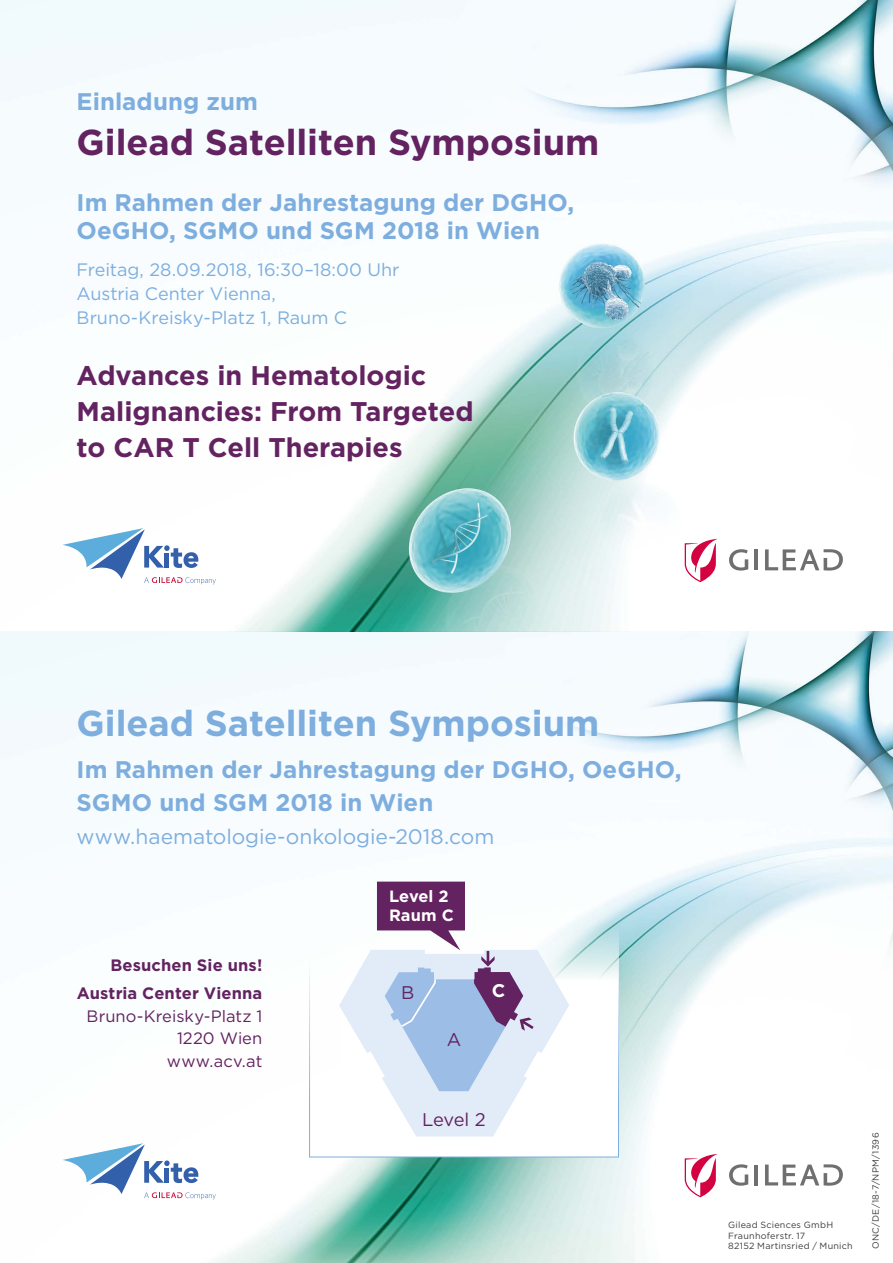
<style>
.page{position:relative;width:893px;height:1263px;background:#fff}
.page>*{position:absolute;margin:0;border:0;box-sizing:border-box;transform-origin:0 0}
.t1{font:700 36px "Gotham";color:#632260}
.t2{font:700 36px "Gotham";color:#7eaede}
.t3{font:700 27px/36px "Gotham";color:#632260}
.t4{font:700 24px/28.5px "Gotham";letter-spacing:.005em;color:#7eaede}
.t5{font:21px "Gotham";letter-spacing:-.005em;color:#7eaede}
.t6{font:18.3px "Gotham";letter-spacing:-.02em;color:#632260}
.t7{font:700 18.3px "Gotham";color:#fff}
.t8{font:18px/24px "Gotham";color:#7eaede}
.t9{font:16.5px/22.5px "Gotham";color:#632260;text-align:right}
.t10{font:700 16.5px/28px "Gotham";letter-spacing:.005em;color:#632260;text-align:right}
.t11{font:700 16.35px/18.9px "Gotham";letter-spacing:.005em;color:#fff}
.t12{font:9px/10.8px "Gotham";letter-spacing:.025em;color:#3c3c3b}
</style>
<div class="page">
<img style="left:0;top:0;width:893px;height:1263px">
<svg style="left:341px;top:915px;width:278px;height:240px"></svg>
<div style="left:309px;top:936px;width:310px;height:221px;border:1px solid #7eaede"></div>
<svg style="left:729px;top:549px;width:19px;height:21px"></svg>
<hr style="left:754px;top:549px;width:4px;height:21px;background:#706f6f">
<svg style="left:765px;top:549px;width:78px;height:21px"></svg>
<svg style="left:685px;top:539px;width:32px;height:43px"></svg>
<svg style="left:63px;top:528px;width:153px;height:56px"></svg>
<svg style="left:339px;top:882px;width:230px;height:254px"></svg>
<svg style="left:729px;top:1164px;width:19px;height:22px"></svg>
<hr style="left:754px;top:1164px;width:4px;height:21px;background:#706f6f">
<svg style="left:765px;top:1164px;width:78px;height:22px"></svg>
<svg style="left:685px;top:1154px;width:32px;height:43px"></svg>
<svg style="left:63px;top:1143px;width:153px;height:56px"></svg>
<p class="t4" style="left:77px;top:88px;width:183px">Einladung zum</p>
<h1 class="t1" style="left:77px;top:119px;width:524px">Gilead Satelliten Symposium</h1>
<p class="t4" style="left:77px;top:188px;width:499px">Im Rahmen der Jahrestagung der DGHO,<br>OeGHO, SGMO und SGM 2018 in Wien</p>
<p class="t8" style="left:77px;top:257px;width:325px">Freitag, 28.09.2018, 16:30–18:00 Uhr<br>Austria Center Vienna,<br>Bruno-Kreisky-Platz 1, Raum C</p>
<p class="t3" style="left:77px;top:357px;width:399px">Advances in Hematologic<br>Malignancies: From Targeted to CAR T Cell Therapies</p>
<h1 class="t2" style="left:77px;top:699px;width:524px">Gilead Satelliten Symposium</h1>
<p class="t4" style="left:77px;top:753px;width:607px;line-height:33px">Im Rahmen der Jahrestagung der DGHO, OeGHO,<br>SGMO und SGM 2018 in Wien</p>
<p class="t5" style="left:77px;top:823px;width:419px">www.haematologie-onkologie-2018.com</p>
<p class="t10" style="left:77px;top:951px;width:187px">Besuchen Sie uns!<br>Austria Center Vienna</p>
<p class="t9" style="left:87px;top:1004px;width:177px">Bruno-Kreisky-Platz 1<br>1220 Wien www.acv.at</p>
<p class="t11" style="left:389px;top:887px;width:66px">Level 2<br>Raum C</p>
<p class="t6" style="left:401px;top:981px;width:15px">B</p>
<p class="t6" style="left:447px;top:1027px;width:16px">A</p>
<p class="t7" style="left:492px;top:978px;width:15px">C</p>
<p class="t6" style="left:422px;top:1107px;width:65px">Level 2</p>
<p class="t12" style="left:728px;top:1219px;width:126px">Gilead Sciences GmbH<br>Fraunhoferstr. 17<br>82152 Martinsried / Munich</p>
<p class="t12" style="left:870px;top:1249px;width:118px;rotate:-90deg">ONC/DE/18-7/NPM/1396</p>
</div>
